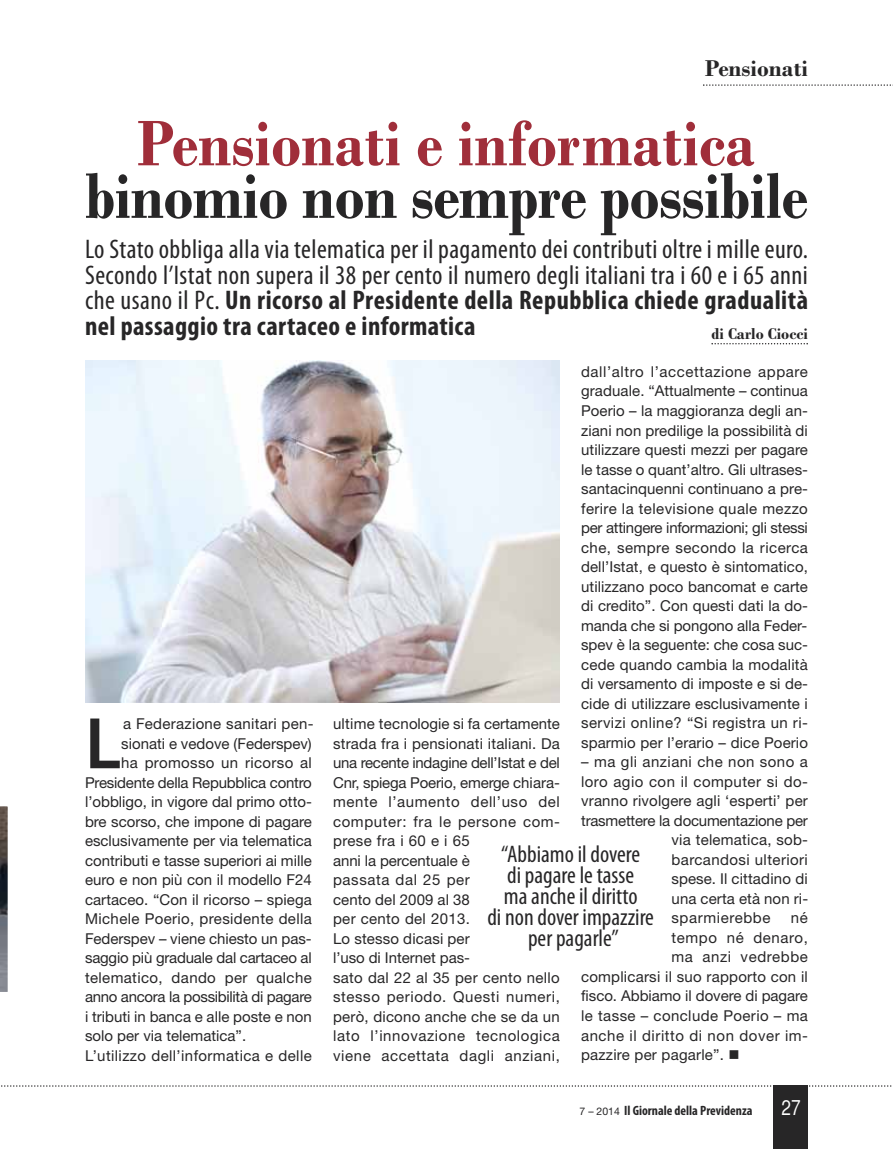
<style>
.page{position:relative;width:893px;height:1149px;background:#fff}
.page>*{position:absolute;margin:0;border:0;box-sizing:border-box;transform-origin:0 0}
.t1{font:600 73.65px "Myriad Pro";color:#272627}
.t2{font:700 67.65px/52.5px "Bodoni";letter-spacing:-.01em;color:#272627;text-align:center;scale:.91 1}
.t3{font:condensed 27px/25.5px "Myriad Pro";letter-spacing:.015em;color:#272627;text-align:justify}
.t4{font:condensed 24px/21px "Myriad Pro";color:#272627;text-align:center}
.t5{font:700 24px "Bodoni";color:#272627}
.t6{font:21px "Helvetica CY Plain";color:#fff}
.t7{font:700 16.5px "Bodoni";color:#272627}
.t8{font:15px/19.5px "Helvetica Neue";letter-spacing:.015em;color:#272627}
.t9{font:15px "Helvetica Neue";letter-spacing:-.015em;color:#272627}
.t10{font:15px "Helvetica Neue";letter-spacing:.04em;color:#272627}
.t11{font:15px "Helvetica Neue";letter-spacing:-.02em;color:#272627}
.t12{font:15px "Helvetica Neue";letter-spacing:.035em;color:#272627}
.t13{font:700 condensed 13.5px "Myriad Pro";color:#272627}
.s1{color:#a02e3a}
.s2{font-weight:700}
.s3{font-family:"Helvetica Neue";font-weight:400;font-stretch:normal;font-size:10.5px}
</style>
<div class="page">
<div style="left:774px;top:1084px;width:34px;height:64px;background:#272627"></div>
<img style="left:85px;top:360px;width:475px;height:342px">
<svg style="left:703px;top:84px;width:190px;height:2px"></svg>
<svg style="left:711px;top:343px;width:97px;height:1px"></svg>
<svg style="left:0;top:806px;width:8px;height:186px"></svg>
<svg style="left:1px;top:1084px;width:891px;height:2px"></svg>
<p class="t5" style="left:705px;top:60px;width:104px">Pensionati</p>
<p class="t2" style="left:85px;top:125px;width:796px"><span class="s1">Pensionati e informatica </span>binomio non sempre possibile</p>
<p class="t3" style="left:85px;top:239px;width:725px">Lo Stato obbliga alla via telematica per il pagamento dei contributi oltre i mille euro.<br>Secondo l’Istat non supera il 38 per cento il numero degli italiani tra i 60 e i 65 anni che usano il Pc. <span class="s2">Un ricorso al Presidente della Repubblica chiede gradualità nel passaggio tra cartaceo e informatica</span></p>
<p class="t7" style="left:711px;top:328px;width:98px">di Carlo Ciocci</p>
<p class="t1" style="left:85px;top:699px;width:38px">L</p>
<p class="t8" style="left:123px;top:715px;width:192px">a Federazione sanitari pen-</p>
<p class="t8" style="left:121px;top:735px;width:192px">sionati e vedove (Federspev)</p>
<p class="t8" style="left:121px;top:754px;width:192px">ha promosso un ricorso al</p>
<p class="t9" style="left:85px;top:776px;width:228px">Presidente della Repubblica contro</p>
<p class="t8" style="left:85px;top:793px;width:228px">l’obbligo, in vigore dal primo otto-</p>
<p class="t8" style="left:85px;top:813px;width:228px">bre scorso, che impone di pagare</p>
<p class="t8" style="left:85px;top:832px;width:228px">esclusivamente per via telematica</p>
<p class="t8" style="left:85px;top:852px;width:228px">contributi e tasse superiori ai mille</p>
<p class="t8" style="left:85px;top:871px;width:228px">euro e non più con il modello F24</p>
<p class="t8" style="left:85px;top:891px;width:228px">cartaceo. “Con il ricorso – spiega</p>
<p class="t8" style="left:85px;top:910px;width:228px">Michele Poerio, presidente della</p>
<p class="t8" style="left:85px;top:930px;width:228px">Federspev – viene chiesto un pas-</p>
<p class="t9" style="left:85px;top:952px;width:228px">saggio più graduale dal cartaceo al</p>
<p class="t8" style="left:85px;top:969px;width:228px">telematico, dando per qualche</p>
<p class="t11" style="left:85px;top:991px;width:228px">anno ancora la possibilità di pagare</p>
<p class="t8" style="left:85px;top:1008px;width:228px">i tributi in banca e alle poste e non</p>
<p class="t8" style="left:85px;top:1027px;width:163px">solo per via telematica”.</p>
<p class="t8" style="left:85px;top:1047px;width:228px">L’utilizzo dell’informatica e delle</p>
<p class="t8" style="left:581px;top:363px;width:228px;text-align:justify">dall’altro l’accettazione appare graduale. “Attualmente – continua Poerio – la maggioranza degli an&shy;ziani non predilige la possibilità di utilizzare questi mezzi per pagare le tasse o quant’altro. Gli ultrases&shy;santacinquenni continuano a pre&shy;ferire la televisione quale mezzo per attingere informazioni; gli stessi che, sempre secondo la ricerca dell’Istat, e questo è sintomatico, utilizzano poco bancomat e carte di credito”. Con questi dati la do&shy;manda che si pongono alla Feder&shy;spev è la seguente: che cosa suc&shy;cede quando cambia la modalità di versamento di imposte e si de&shy;cide di utilizzare esclusivamente i servizi online? “Si registra un ri&shy;sparmio per l’erario – dice Poerio</p>
<p class="t8" style="left:581px;top:753px;width:228px">– ma gli anziani che non sono a</p>
<p class="t8" style="left:581px;top:773px;width:228px">loro agio con il computer si do-</p>
<p class="t8" style="left:581px;top:792px;width:228px">vranno rivolgere agli ‘esperti’ per</p>
<p class="t9" style="left:581px;top:814px;width:228px">trasmettere la documentazione per</p>
<p class="t8" style="left:672px;top:831px;width:138px">via telematica, sob-</p>
<p class="t8" style="left:672px;top:851px;width:138px">barcandosi ulteriori</p>
<p class="t8" style="left:672px;top:870px;width:138px">spese. Il cittadino di</p>
<p class="t8" style="left:672px;top:890px;width:138px">una certa età non ri-</p>
<p class="t10" style="left:672px;top:912px;width:100px">sparmierebbe</p>
<p class="t8" style="left:791px;top:909px;width:18px">né</p>
<p class="t10" style="left:672px;top:931px;width:138px">tempo né denaro,</p>
<p class="t10" style="left:672px;top:951px;width:138px">ma anzi vedrebbe</p>
<p class="t8" style="left:581px;top:968px;width:228px">complicarsi il suo rapporto con il</p>
<p class="t8" style="left:581px;top:987px;width:228px">fisco. Abbiamo il dovere di pagare</p>
<p class="t8" style="left:581px;top:1007px;width:228px">le tasse – conclude Poerio – ma</p>
<p class="t12" style="left:581px;top:1029px;width:228px">anche il diritto di non dover im-</p>
<p class="t8" style="left:581px;top:1046px;width:160px">pazzire per pagarle”. ■</p>
<p class="t8" style="left:333px;top:715px;width:229px">ultime tecnologie si fa certamente strada fra i pensionati italiani. Da una recente indagine dell’Istat e del<br>Cnr, spiega Poerio, emerge chiara&shy;mente l’aumento dell’uso del computer: fra le persone com&shy;prese fra i 60 e i 65<br>anni la percentuale è<br>passata dal 25 per<br>cento del 2009 al 38<br>per cento del 2013.<br>Lo stesso dicasi per<br>l’uso di Internet pas-<br>sato dal 22 al 35 per cento nello stesso periodo. Questi numeri, però, dicono anche che se da un lato l’innovazione tecnologica viene accettata dagli anziani,</p>
<p class="t4" style="left:487px;top:845px;width:168px">“Abbiamo il dovere<br>di pagare le tasse<br>ma anche il diritto<br>di non dover impazzire per pagarle”</p>
<p class="t13" style="left:580px;top:1105px;width:174px"><span class="s3">7 – 2014</span> Il Giornale della Previdenza</p>
<p class="t6" style="left:781px;top:1095px;width:21px">27</p>
</div>
